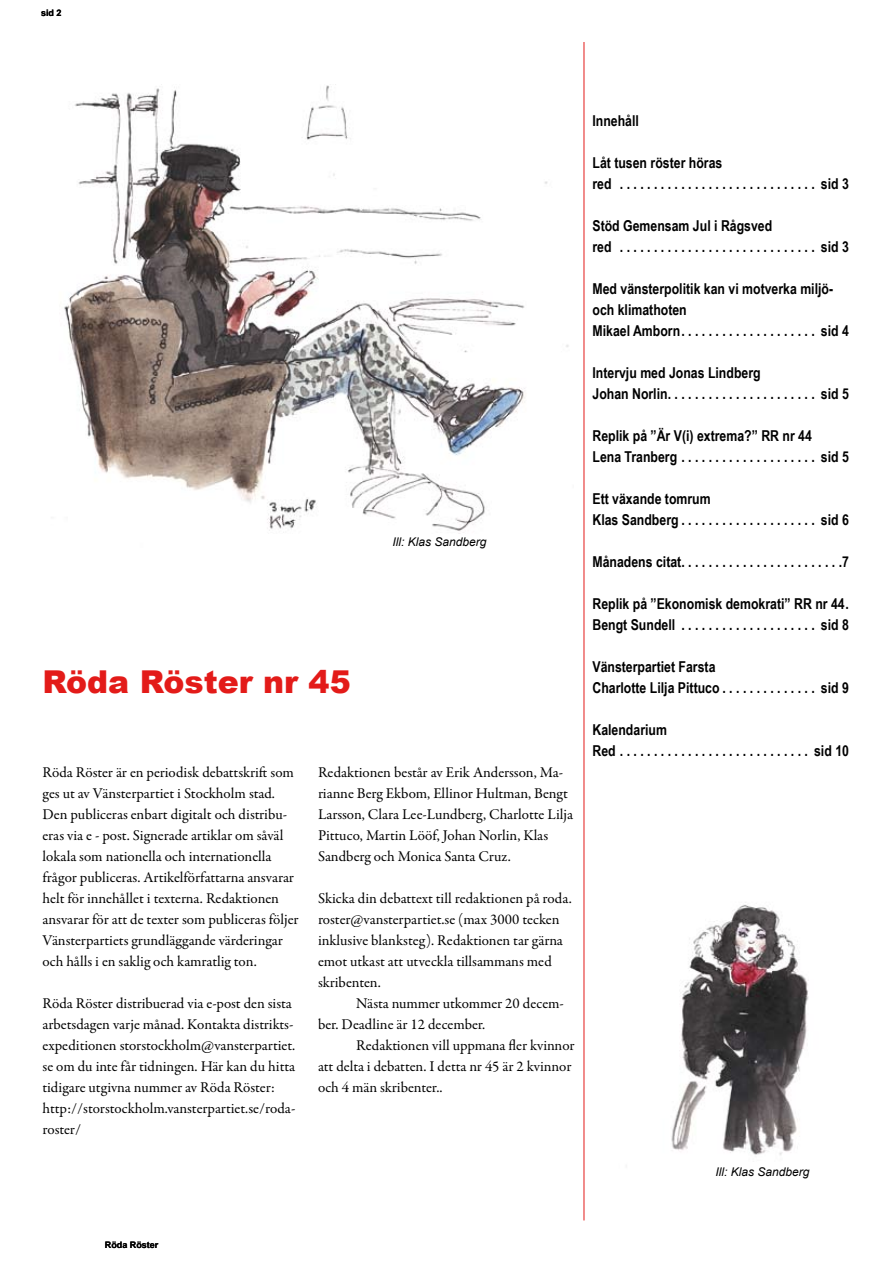
<style>
.page{position:relative;width:893px;height:1263px;background:#fff}
.page>*{position:absolute;margin:0;border:0;box-sizing:border-box;transform-origin:0 0}
.t1{font:900 31.5px "Arial";color:#e31b19}
.t2{font:15px/21px "Garamond Premr Pro";letter-spacing:-.005em;color:#000}
.t3{font:700 15px/21px "Arial Narrow";color:#000}
.t4{font:italic 12px "Arial";color:#000}
.t5{font:700 9px "Arial";color:#000}
</style>
<div class="page">
<img style="left:64px;top:84px;width:505px;height:450px">
<hr style="left:584px;top:42px;width:1px;height:1178px;background:#e31b19">
<img style="left:671px;top:902px;width:138px;height:253px">
<p class="t5" style="left:41px;top:7px;width:22px">sid 2</p>
<p class="t4" style="left:392px;top:534px;width:96px">Ill: Klas Sandberg</p>
<h1 class="t1" style="left:43px;top:659px;width:310px">Röda Röster nr 45</h1>
<p class="t2" style="left:43px;top:762px;width:258px">Röda Röster är en periodisk debattskrift som ges ut av Vänsterpartiet i Stockholm stad.<br>Den publiceras enbart digitalt och distribu&shy;eras via e - post. Signerade artiklar om såväl lokala som nationella och internationella frågor publiceras. Artikelförfattarna ansvarar helt för innehållet i texterna. Redaktionen ansvarar för att de texter som publiceras följer Vänsterpartiets grundläggande värderingar och hålls i en saklig och kamratlig ton.</p>
<p class="t2" style="left:43px;top:993px;width:254px">Röda Röster distribuerad via e-post den sista arbetsdagen varje månad. Kontakta distrikts&shy;expeditionen storstockholm@vansterpartiet. se om du inte får tidningen. Här kan du hitta tidigare utgivna nummer av Röda Röster: http://storstockholm.vansterpartiet.se/roda&shy;roster/</p>
<p class="t2" style="left:318px;top:762px;width:257px">Redaktionen består av Erik Andersson, Ma&shy;rianne Berg Ekbom, Ellinor Hultman, Bengt Larsson, Clara Lee-Lundberg, Charlotte Lilja Pittuco, Martin Lööf, Johan Norlin, Klas Sandberg och Monica Santa Cruz.</p>
<p class="t2" style="left:318px;top:888px;width:255px">Skicka din debattext till redaktionen på roda. roster@vansterpartiet.se (max 3000 tecken inklusive blanksteg). Redaktionen tar gärna emot utkast att utveckla tillsammans med skribenten.</p>
<p class="t2" style="left:318px;top:993px;width:247px;text-indent:38px">Nästa nummer utkommer 20 decem&shy;ber. Deadline är 12 december.</p>
<p class="t2" style="left:318px;top:1035px;width:258px;text-indent:38px">Redaktionen vill uppmana fler kvinnor att delta i debatten. I detta nr 45 är 2 kvinnor och 4 män skribenter..</p>
<p class="t3" style="left:592px;top:109px;width:48px">Innehåll</p>
<p class="t3" style="left:592px;top:151px;width:258px">Låt tusen röster höras<br>red ............................. sid 3</p>
<p class="t3" style="left:592px;top:214px;width:258px">Stöd Gemensam Jul i Rågsved<br>red ............................. sid 3</p>
<p class="t3" style="left:592px;top:277px;width:258px">Med vänsterpolitik kan vi motverka miljö&shy;och klimathoten<br>Mikael Amborn . . . . . . . . . . . . . . . . . . . . sid 4</p>
<p class="t3" style="left:592px;top:361px;width:258px">Intervju med Jonas Lindberg<br>Johan Norlin . . . . . . . . . . . . . . . . . . . . . . sid 5</p>
<p class="t3" style="left:592px;top:424px;width:258px">Replik på ”Är V(i) extrema?” RR nr 44<br>Lena Tranberg .................... sid 5</p>
<p class="t3" style="left:592px;top:487px;width:258px">Ett växande tomrum<br>Klas Sandberg . . . . . . . . . . . . . . . . . . . . sid 6</p>
<p class="t3" style="left:592px;top:550px;width:258px">Månadens citat . . . . . . . . . . . . . . . . . . . . . . . 7</p>
<p class="t3" style="left:592px;top:592px;width:258px">Replik på ”Ekonomisk demokrati” RR nr 44.<br>Bengt Sundell . . . . . . . . . . . . . . . . . . . . sid 8</p>
<p class="t3" style="left:592px;top:655px;width:258px">Vänsterpartiet Farsta<br>Charlotte Lilja Pittuco . . . . . . . . . . . . . . sid 9</p>
<p class="t3" style="left:592px;top:718px;width:258px">Kalendarium<br>Red ............................ sid 10</p>
<p class="t4" style="left:715px;top:1164px;width:96px">Ill: Klas Sandberg</p>
<p class="t5" style="left:105px;top:1239px;width:55px">Röda Röster</p>
</div>
